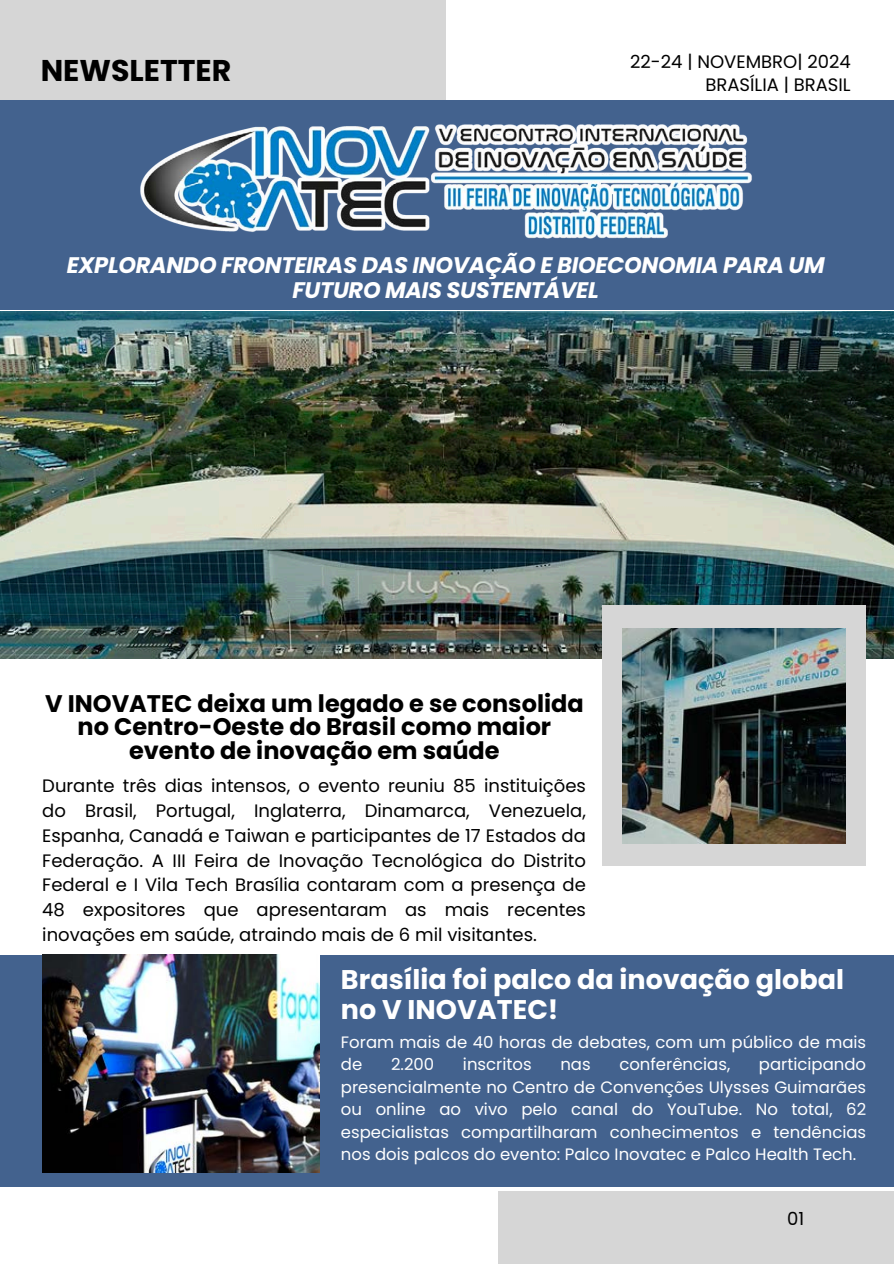
<style>
.page{position:relative;width:894px;height:1264px;background:#fff}
.page>*{position:absolute;margin:0;border:0;box-sizing:border-box;transform-origin:0 0}
.t1{font:700 30px "Poppins";color:#000}
.t2{font:700 27px/30.3px "Poppins";color:#fff}
.t3{font:700 24px/23.7px "Poppins";color:#000;text-align:center}
.t4{font:italic 700 22.5px/24.8px "Poppins";letter-spacing:-.015em;color:#fff;text-align:center}
.t5{font:18px/24.8px "Poppins";color:#000;text-align:justify}
.t6{font:16.5px/22.5px "Poppins";color:#fff}
</style>
<div class="page">
<div style="left:0;top:0;width:446px;height:148px;background:#d6d6d6"></div>
<div style="left:498px;top:1190px;width:395px;height:73px;background:#d6d6d6"></div>
<div style="left:0;top:101px;width:893px;height:209px;background:#43628e"></div>
<div style="left:0;top:954px;width:893px;height:232px;background:#43628e"></div>
<img style="left:0;top:311px;width:893px;height:347px">
<div style="left:602px;top:605px;width:263px;height:261px;background:#d6d6d6"></div>
<img style="left:622px;top:628px;width:223px;height:215px">
<img style="left:42px;top:954px;width:277px;height:218px">
<img style="left:140px;top:124px;width:612px;height:115px">
<p class="t1" style="left:41px;top:49px;width:192px">NEWSLETTER</p>
<h2 class="t5" style="left:630px;top:50px;width:222px">22-24 | NOVEMBRO| 2024</h2>
<p class="t5" style="left:705px;top:72px;width:147px">BRASÍLIA | BRASIL</p>
<p class="t4" style="left:67px;top:253px;width:759px">EXPLORANDO FRONTEIRAS DAS INOVAÇÃO E BIOECONOMIA PARA UM<br>FUTURO MAIS SUSTENTÁVEL</p>
<p class="t3" style="left:45px;top:691px;width:540px">V INOVATEC deixa um legado e se consolida no Centro-Oeste do Brasil como maior evento de inovação em saúde</p>
<h4 class="t5" style="left:42px;top:773px;width:545px">Durante três dias intensos, o evento reuniu 85 instituições do Brasil, Portugal, Inglaterra, Dinamarca, Venezuela, Espanha, Canadá e Taiwan e participantes de 17 Estados da Federação. A III Feira de Inovação Tecnológica do Distrito Federal e I Vila Tech Brasília contaram com a presença de 48 expositores que apresentaram as mais recentes inovações em saúde, atraindo mais de 6 mil visitantes.</h4>
<h3 class="t2" style="left:341px;top:964px;width:504px">Brasília foi palco da inovação global no V INOVATEC!</h3>
<p class="t6" style="left:341px;top:1030px;width:526px">Foram mais de 40 horas de debates, com um público de mais de</p>
<p class="t6" style="left:391px;top:1053px;width:45px">2.200</p>
<p class="t6" style="left:463px;top:1053px;width:70px">inscritos</p>
<p class="t6" style="left:560px;top:1053px;width:32px">nas</p>
<p class="t6" style="left:619px;top:1053px;width:112px">conferências,</p>
<p class="t6" style="left:341px;top:1053px;width:526px;text-align:justify;text-indent:418px">participando presencialmente no Centro de Convenções Ulysses Guimarães ou online ao vivo pelo canal do YouTube. No total, 62 especialistas compartilharam conhecimentos e tendências nos dois palcos do evento: Palco Inovatec e Palco Health Tech.</p>
<p class="t5" style="left:787px;top:1206px;width:19px">01</p>
</div>
